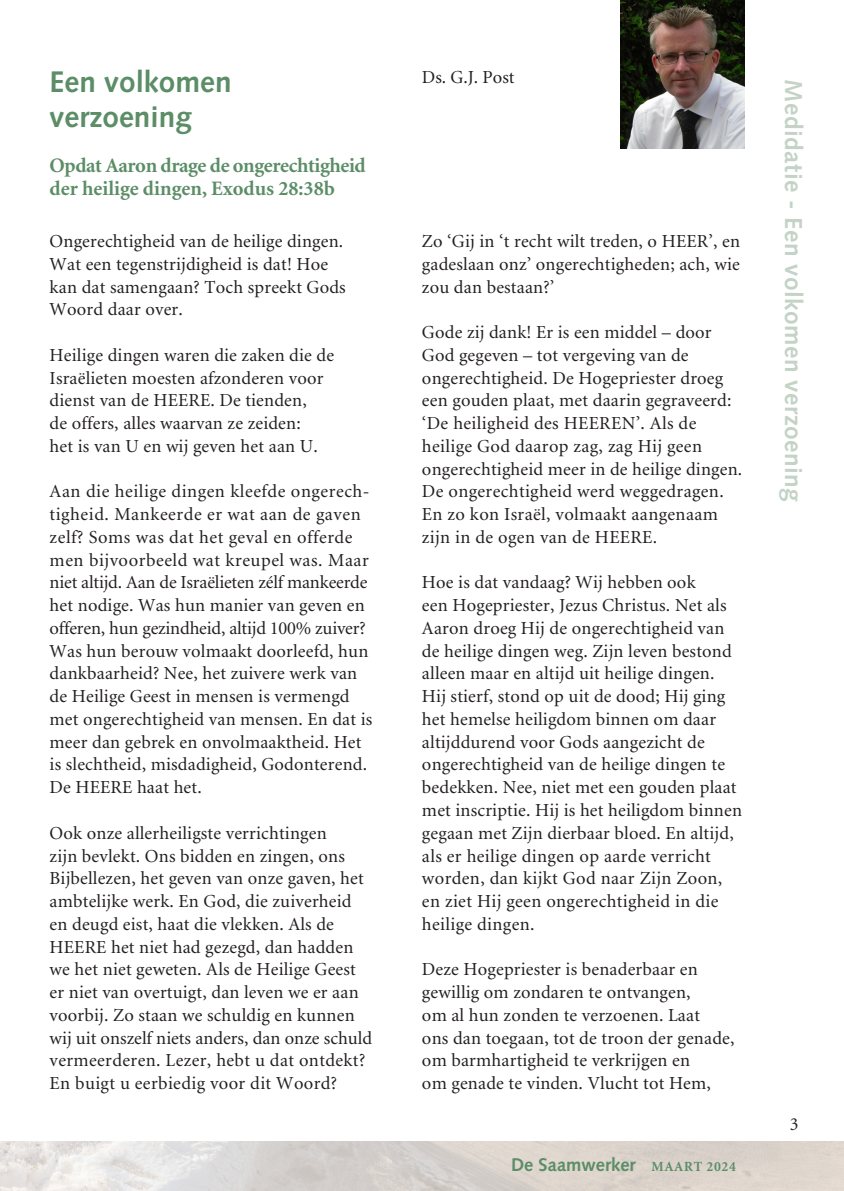
<style>
.page{position:relative;width:844px;height:1191px;background:#fff}
.page>*{position:absolute;margin:0;border:0;box-sizing:border-box;transform-origin:0 0}
.Body_Text{font:700 29.75px "Syntax";color:#5b8d66}
.Title_Side{font:700 24.5px "Syntax";letter-spacing:.02em;color:#c4d3c5}
.Body_Text-2{font:700 20.65px/22.8px "Minion";letter-spacing:-.02em;color:#5b8d66}
.Body_Text-3{font:18.38px/22.8px "Minion";letter-spacing:.01em;color:#231f20}
.t1{font:700 18.38px "Syntax";color:#5b8d66}
.s1{font-family:"Minion";font-size:14px}
</style>
<div class="page">
<img style="left:0;top:1141px;width:843px;height:50px">
<div style="left:422px;top:1153px;width:322px;height:25px;background:#dbd3cc"></div>
<img style="left:620px;top:0;width:124px;height:149px">
<p class="Body_Text" style="left:50px;top:64px;width:183px">Een volkomen</p>
<p class="Body_Text" style="left:50px;top:99px;width:144px">verzoening</p>
<p class="Body_Text-2" style="left:50px;top:155px;width:317px">Opdat Aaron drage de ongerechtigheid der heilige dingen, Exodus 28:38b</p>
<p class="Body_Text-3" style="left:50px;top:230px;width:297px">Ongerechtigheid van de heilige dingen.<br>Wat een tegenstrijdigheid is dat! Hoe kan dat samengaan? Toch spreekt Gods<br>Woord daar over.</p>
<p class="Body_Text-3" style="left:50px;top:344px;width:286px">Heilige dingen waren die zaken die de Israëlieten moesten afzonderen voor dienst van de HEERE. De tienden,<br>de offers, alles waarvan ze zeiden:<br>het is van U en wij geven het aan U.</p>
<p class="Body_Text-3" style="left:50px;top:481px;width:324px">Aan die heilige dingen kleefde ongerech&shy;tigheid. Mankeerde er wat aan de gaven zelf? Soms was dat het geval en offerde men bijvoorbeeld wat kreupel was. Maar niet altijd. Aan de Israëlieten zélf mankeerde het nodige. Was hun manier van geven en offeren, hun gezindheid, altijd 100% zuiver?<br>Was hun berouw volmaakt doorleefd, hun dankbaarheid? Nee, het zuivere werk van de Heilige Geest in mensen is vermengd met ongerechtigheid van mensen. En dat is meer dan gebrek en onvolmaaktheid. Het is slechtheid, misdadigheid, Godonterend.<br>De HEERE haat het.</p>
<p class="Body_Text-3" style="left:50px;top:822px;width:324px">Ook onze allerheiligste verrichtingen<br>zijn bevlekt. Ons bidden en zingen, ons Bijbellezen, het geven van onze gaven, het ambtelijke werk. En God, die zuiverheid en deugd eist, haat die vlekken. Als de HEERE het niet had gezegd, dan hadden we het niet geweten. Als de Heilige Geest er niet van overtuigt, dan leven we er aan voorbij. Zo staan we schuldig en kunnen wij uit onszelf niets anders, dan onze schuld vermeerderen. Lezer, hebt u dat ontdekt?<br>En buigt u eerbiedig voor dit Woord?</p>
<p class="Body_Text-3" style="left:422px;top:67px;width:94px">Ds. G.J. Post</p>
<p class="Body_Text-3" style="left:422px;top:230px;width:319px;text-align:justify">Zo ‘Gij in ‘t recht wilt treden, o HEER’, en gadeslaan onz’ ongerechtigheden; ach, wie zou dan bestaan?’</p>
<p class="Body_Text-3" style="left:422px;top:321px;width:322px">Gode zij dank! Er is een middel – door God gegeven – tot vergeving van de ongerechtigheid. De Hogepriester droeg een gouden plaat, met daarin gegraveerd: ‘De heiligheid des HEEREN’. Als de heilige God daarop zag, zag Hij geen ongerechtigheid meer in de heilige dingen.<br>De ongerechtigheid werd weggedragen.<br>En zo kon Israël, volmaakt aangenaam zijn in de ogen van de HEERE.</p>
<p class="Body_Text-3" style="left:422px;top:572px;width:321px">Hoe is dat vandaag? Wij hebben ook<br>een Hogepriester, Jezus Christus. Net als Aaron droeg Hij de ongerechtigheid van de heilige dingen weg. Zijn leven bestond alleen maar en altijd uit heilige dingen.<br>Hij stierf, stond op uit de dood; Hij ging het hemelse heiligdom binnen om daar altijddurend voor Gods aangezicht de ongerechtigheid van de heilige dingen te bedekken. Nee, niet met een gouden plaat met inscriptie. Hij is het heiligdom binnen gegaan met Zijn dierbaar bloed. En altijd, als er heilige dingen op aarde verricht</p>
<p class="Body_Text-3" style="left:422px;top:867px;width:302px">worden, dan kijkt God naar Zijn Zoon,</p>
<p class="Body_Text-3" style="left:422px;top:890px;width:298px">en ziet Hij geen ongerechtigheid in die heilige dingen.</p>
<p class="Body_Text-3" style="left:422px;top:958px;width:277px">Deze Hogepriester is benaderbaar en</p>
<p class="Body_Text-3" style="left:422px;top:981px;width:270px">gewillig om zondaren te ontvangen,</p>
<p class="Body_Text-3" style="left:422px;top:1004px;width:279px">om al hun zonden te verzoenen. Laat</p>
<p class="Body_Text-3" style="left:422px;top:1027px;width:314px">ons dan toegaan, tot de troon der genade, om barmhartigheid te verkrijgen en<br>om genade te vinden. Vlucht tot Hem,</p>
<p class="t1" style="left:511px;top:1154px;width:226px">De Saamwerker <span class="s1">MAART 2024</span></p>
<p class="Title_Side" style="left:807px;top:79px;width:424px;rotate:90deg">Medidatie - Een volkomen verzoening</p>
<p class="Body_Text-3" style="left:789px;top:1113px;width:10px">3</p>
</div>
